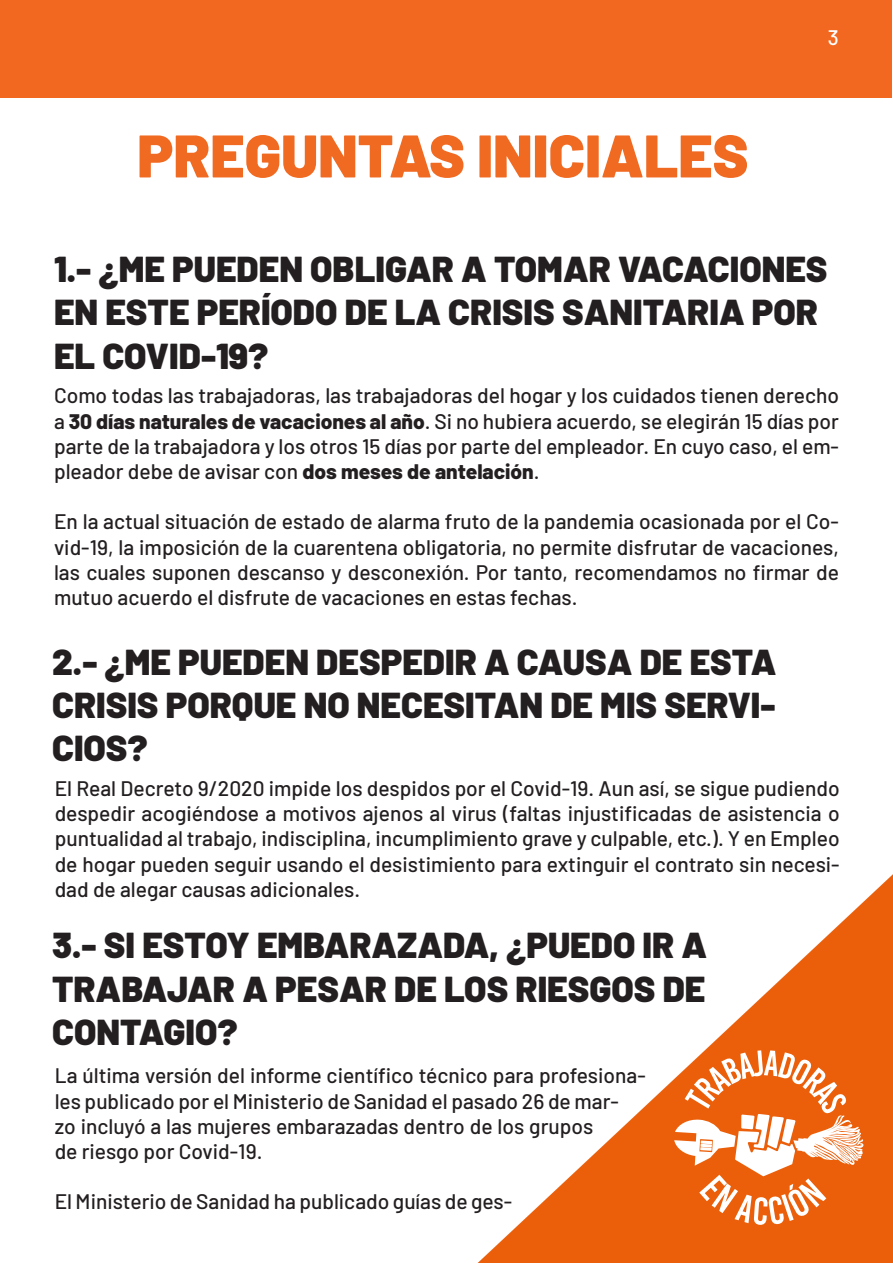
<style>
.page{position:relative;width:893px;height:1263px;background:#fff}
.page>*{position:absolute;margin:0;border:0;box-sizing:border-box;transform-origin:0 0}
.t1{font:900 60px "Barlow";color:#f16a22}
.t2{font:900 36px/43.2px "Barlow";color:#231f20;text-align:justify}
.t3{font:500 21px/25.2px "Barlow";color:#231f20;text-align:justify}
.t4{font:500 21px "Barlow";color:#fff}
.s1{font-weight:800}
</style>
<div class="page">
<img style="left:477px;top:874px;width:416px;height:389px">
<div style="left:0;top:1px;width:892px;height:97px;background:#f36821"></div>
<svg style="left:674px;top:1050px;width:190px;height:175px"></svg>
<h1 class="t1" style="left:137px;top:111px;width:613px">PREGUNTAS INICIALES</h1>
<p class="t4" style="left:828px;top:22px;width:13px">3</p>
<h2 class="t2" style="left:54px;top:245px;width:775px;text-align:left">1.- ¿ME PUEDEN OBLIGAR A TOMAR VACACIONES<br>EN ESTE PERÍODO DE LA CRISIS SANITARIA POR<br>EL COVID-19?</h2>
<p class="t3" style="left:54px;top:381px;width:786px">Como todas las trabajadoras, las trabajadoras del hogar y los cuidados tienen derecho a <span class="s1">30 días naturales de vacaciones al año</span>. Si no hubiera acuerdo, se elegirán 15 días por parte de la trabajadora y los otros 15 días por parte del empleador. En cuyo caso, el em&shy;pleador debe de avisar con <span class="s1">dos meses de antelación</span>.</p>
<p class="t3" style="left:54px;top:507px;width:786px">En la actual situación de estado de alarma fruto de la pandemia ocasionada por el Co&shy;vid-19, la imposición de la cuarentena obligatoria, no permite disfrutar de vacaciones, las cuales suponen descanso y desconexión. Por tanto, recomendamos no firmar de mutuo acuerdo el disfrute de vacaciones en estas fechas.</p>
<h2 class="t2" style="left:52px;top:638px;width:726px">2.- ¿ME PUEDEN DESPEDIR A CAUSA DE ESTA CRISIS PORQUE NO NECESITAN DE MIS SERVI-CIOS?</h2>
<p class="t3" style="left:55px;top:774px;width:786px">El Real Decreto 9/2020 impide los despidos por el Covid-19. Aun así, se sigue pudiendo despedir acogiéndose a motivos ajenos al virus (faltas injustificadas de asistencia o puntualidad al trabajo, indisciplina, incumplimiento grave y culpable, etc.). Y en Empleo de hogar pueden seguir usando el desistimiento para extinguir el contrato sin necesi&shy;dad de alegar causas adicionales.</p>
<h2 class="t2" style="left:52px;top:921px;width:657px">3.- SI ESTOY EMBARAZADA, ¿PUEDO IR A TRABAJAR A PESAR DE LOS RIESGOS DE CONTAGIO?</h2>
<p class="t3" style="left:55px;top:1061px;width:593px;text-align:left">La última versión del informe científico técnico para profesiona&shy;les publicado por el Ministerio de Sanidad el pasado 26 de mar-<br>zo incluyó a las mujeres embarazadas dentro de los grupos<br>de riesgo por Covid-19.</p>
<p class="t3" style="left:55px;top:1187px;width:459px">El Ministerio de Sanidad ha publicado guías de ges-</p>
</div>
